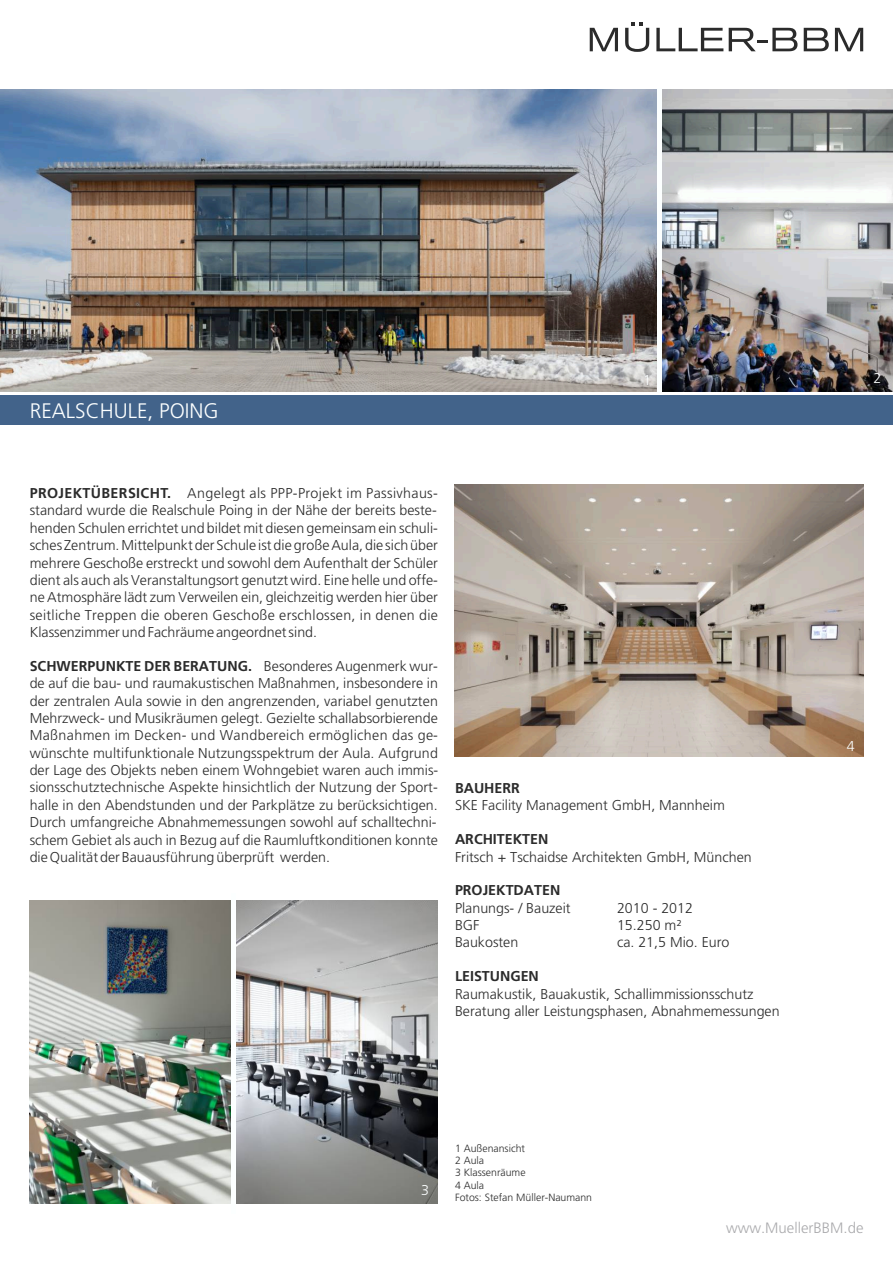
<style>
.page{position:relative;width:893px;height:1263px;background:#fff}
.page>*{position:absolute;margin:0;border:0;box-sizing:border-box;transform-origin:0 0}
.t1{font:300 21px "Frutiger LT";color:#fcffff}
.t2{font:300 15px "Frutiger LT";color:#aaaaad}
.t3{font:300 14.25px/17.4px "Frutiger LT";color:#2b2b2b;text-align:justify}
.t4{font:700 14.25px "Frutiger LT";color:#2b2b2b}
.t5{font:300 14.25px "Frutiger LT";color:#fcffff}
.t6{font:300 10.5px/12.1px "Frutiger LT";color:#2b2b2b}
.s1{font-weight:700}
</style>
<div class="page">
<img style="left:236px;top:900px;width:202px;height:303px">
<img style="left:0;top:89px;width:657px;height:302px">
<img style="left:662px;top:89px;width:231px;height:302px">
<img style="left:455px;top:485px;width:408px;height:272px">
<img style="left:30px;top:900px;width:201px;height:303px">
<div style="left:0;top:395px;width:893px;height:30px;background:#42638a"></div>
<svg style="left:835px;top:28px;width:28px;height:23px"></svg>
<svg style="left:804px;top:28px;width:25px;height:23px"></svg>
<svg style="left:729px;top:28px;width:68px;height:23px"></svg>
<svg style="left:656px;top:28px;width:67px;height:23px"></svg>
<svg style="left:625px;top:22px;width:24px;height:30px"></svg>
<svg style="left:590px;top:28px;width:28px;height:23px"></svg>
<h1 class="t1" style="left:30px;top:403px;width:191px">REALSCHULE, POING</h1>
<p class="t5" style="left:643px;top:374px;width:9px">1</p>
<p class="t5" style="left:873px;top:373px;width:9px">2</p>
<p class="t3" style="left:30px;top:486px;width:410px"><span class="s1">PROJEKTÜBERSICHT.</span> Angelegt als PPP-Projekt im Passivhaus&shy;standard wurde die Realschule Poing in der Nähe der bereits beste&shy;henden Schulen errichtet und bildet mit diesen gemeinsam ein schuli&shy;sches Zentrum. Mittelpunkt der Schule ist die große Aula, die sich über mehrere Geschoße erstreckt und sowohl dem Aufenthalt der Schüler dient als auch als Veranstaltungsort genutzt wird. Eine helle und offe&shy;ne Atmosphäre lädt zum Verweilen ein, gleichzeitig werden hier über seitliche Treppen die oberen Geschoße erschlossen, in denen die Klassenzimmer und Fachräume angeordnet sind.</p>
<p class="t3" style="left:30px;top:658px;width:410px"><span class="s1">SCHWERPUNKTE DER BERATUNG.</span> Besonderes Augenmerk wur&shy;de auf die bau- und raumakustischen Maßnahmen, insbesondere in der zentralen Aula sowie in den angrenzenden, variabel genutzten Mehrzweck- und Musikräumen gelegt. Gezielte schallabsorbierende Maßnahmen im Decken- und Wandbereich ermöglichen das ge&shy;wünschte multifunktionale Nutzungsspektrum der Aula. Aufgrund der Lage des Objekts neben einem Wohngebiet waren auch immis&shy;sionsschutztechnische Aspekte hinsichtlich der Nutzung der Sport&shy;halle in den Abendstunden und der Parkplätze zu berücksichtigen.<br>Durch umfangreiche Abnahmemessungen sowohl auf schalltechni&shy;schem Gebiet als auch in Bezug auf die Raumluftkonditionen konnte die Qualität der Bauausführung überprüft werden.</p>
<p class="t4" style="left:455px;top:782px;width:66px">BAUHERR</p>
<p class="t3" style="left:455px;top:798px;width:271px">SKE Facility Management GmbH, Mannheim</p>
<p class="t4" style="left:455px;top:833px;width:95px">ARCHITEKTEN</p>
<p class="t3" style="left:455px;top:849px;width:298px">Fritsch + Tschaidse Architekten GmbH, München</p>
<p class="t4" style="left:455px;top:885px;width:107px">PROJEKTDATEN</p>
<p class="t3" style="left:455px;top:900px;width:117px">Planungs- / Bauzeit</p>
<p class="t3" style="left:617px;top:900px;width:78px">2010 - 2012</p>
<p class="t3" style="left:455px;top:917px;width:26px">BGF</p>
<p class="t3" style="left:617px;top:917px;width:66px">15.250 m²</p>
<p class="t3" style="left:455px;top:935px;width:65px">Baukosten</p>
<p class="t3" style="left:617px;top:935px;width:114px">ca. 21,5 Mio. Euro</p>
<p class="t4" style="left:455px;top:970px;width:85px">LEISTUNGEN</p>
<p class="t3" style="left:455px;top:986px;width:326px">Raumakustik, Bauakustik, Schallimmissionsschutz<br>Beratung aller Leistungsphasen, Abnahmemessungen</p>
<p class="t5" style="left:847px;top:740px;width:9px">4</p>
<p class="t5" style="left:421px;top:1184px;width:9px">3</p>
<p class="t6" style="left:455px;top:1143px;width:139px">1 Außenansicht<br>2 Aula<br>3 Klassenräume<br>4 Aula<br>Fotos: Stefan Müller-Naumann</p>
<p class="t2" style="left:726px;top:1222px;width:139px">www.MuellerBBM.de</p>
</div>
